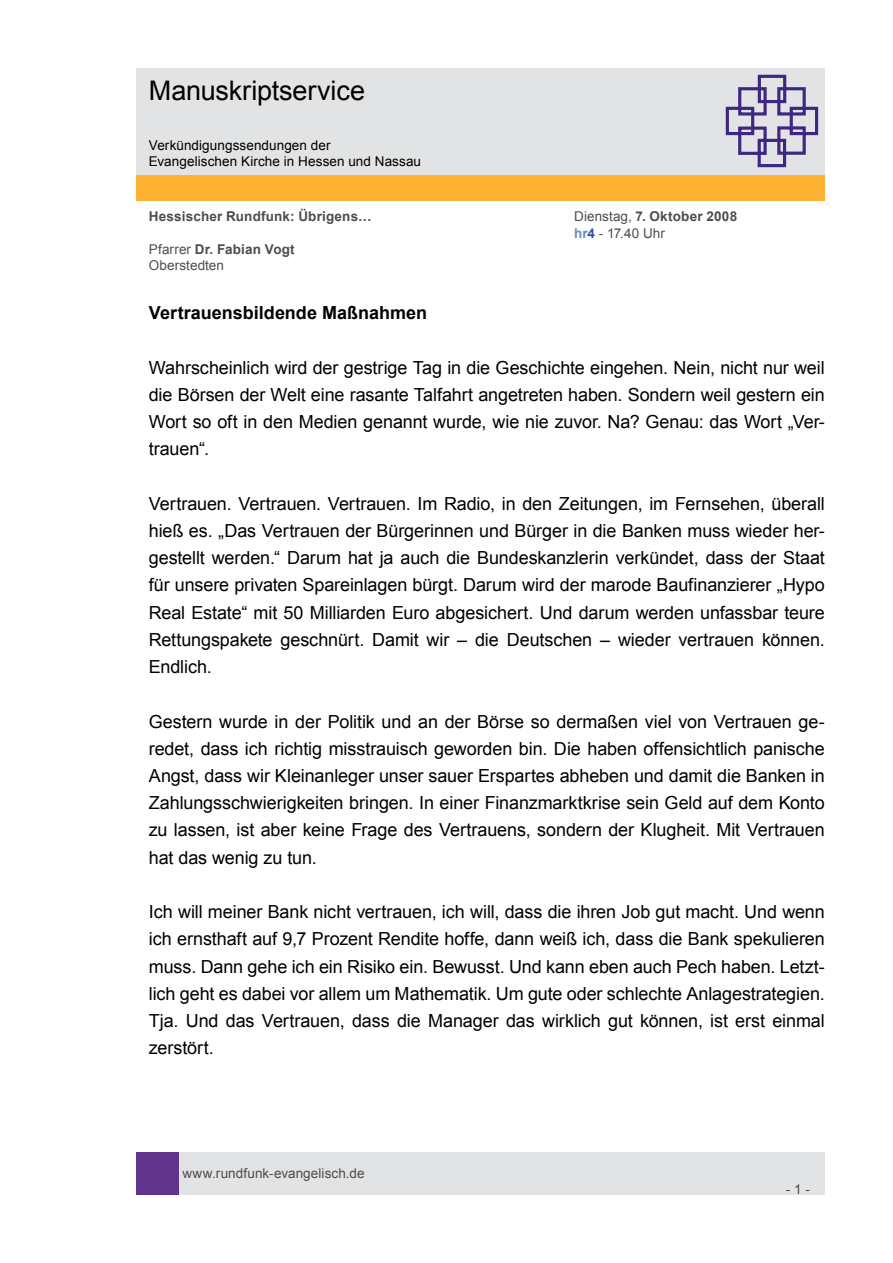
<style>
.page{position:relative;width:893px;height:1263px;background:#fff}
.page>*{position:absolute;margin:0;border:0;box-sizing:border-box;transform-origin:0 0}
.t1{font:27px "Arial";letter-spacing:-.005em;color:#000}
.t2{font:18px/27.2px "Arial";letter-spacing:-.005em;color:#000;text-align:justify}
.t3{font:700 18px "Arial";color:#000}
.t4{font:13.5px/16.2px "Arial";letter-spacing:.005em;color:#4d4d4d}
.t5{font:13.5px/16.2px "Arial";letter-spacing:.005em;color:#000}
.t6{font:700 13.5px "Arial";letter-spacing:.015em;color:#4d4d4d}
.s1{font-weight:700}
.s2{font-weight:700;color:#688bc0}
.s3{font-weight:700;color:#2f4fa1}
</style>
<div class="page">
<div style="left:179px;top:1152px;width:646px;height:43px;background:#e2e3e4"></div>
<div style="left:136px;top:1152px;width:43px;height:43px;background:#5f348a"></div>
<div style="left:136px;top:175px;width:689px;height:26px;background:#ffb132"></div>
<div style="left:136px;top:68px;width:689px;height:106px;background:#e2e3e4"></div>
<svg style="left:725px;top:74px;width:94px;height:94px"></svg>
<h1 class="t1" style="left:149px;top:73px;width:218px">Manuskriptservice</h1>
<p class="t5" style="left:149px;top:137px;width:274px">Verkündigungssendungen der<br>Evangelischen Kirche in Hessen und Nassau</p>
<p class="t6" style="left:149px;top:208px;width:224px">Hessischer Rundfunk: Übrigens…</p>
<p class="t4" style="left:574px;top:209px;width:165px">Dienstag, <span class="s1">7. Oktober 2008 </span><span class="s2">hr</span><span class="s3">4</span> - 17.40 Uhr</p>
<p class="t4" style="left:149px;top:241px;width:147px">Pfarrer <span class="s1">Dr. Fabian Vogt<br></span>Oberstedten</p>
<p class="t3" style="left:149px;top:301px;width:280px">Vertrauensbildende Maßnahmen</p>
<p class="t2" style="left:149px;top:354px;width:678px">Wahrscheinlich wird der gestrige Tag in die Geschichte eingehen. Nein, nicht nur weil die Börsen der Welt eine rasante Talfahrt angetreten haben. Sondern weil gestern ein Wort so oft in den Medien genannt wurde, wie nie zuvor. Na? Genau: das Wort „Ver&shy;trauen“.</p>
<p class="t2" style="left:149px;top:490px;width:678px">Vertrauen. Vertrauen. Vertrauen. Im Radio, in den Zeitungen, im Fernsehen, überall hieß es. „Das Vertrauen der Bürgerinnen und Bürger in die Banken muss wieder her&shy;gestellt werden.“ Darum hat ja auch die Bundeskanzlerin verkündet, dass der Staat für unsere privaten Spareinlagen bürgt. Darum wird der marode Baufinanzierer „Hypo Real Estate“ mit 50 Milliarden Euro abgesichert. Und darum werden unfassbar teure Rettungspakete geschnürt. Damit wir – die Deutschen – wieder vertrauen können.<br>Endlich.</p>
<p class="t2" style="left:149px;top:708px;width:678px">Gestern wurde in der Politik und an der Börse so dermaßen viel von Vertrauen ge&shy;redet, dass ich richtig misstrauisch geworden bin. Die haben offensichtlich panische Angst, dass wir Kleinanleger unser sauer Erspartes abheben und damit die Banken in Zahlungsschwierigkeiten bringen. In einer Finanzmarktkrise sein Geld auf dem Konto zu lassen, ist aber keine Frage des Vertrauens, sondern der Klugheit. Mit Vertrauen hat das wenig zu tun.</p>
<p class="t2" style="left:149px;top:898px;width:678px">Ich will meiner Bank nicht vertrauen, ich will, dass die ihren Job gut macht. Und wenn ich ernsthaft auf 9,7 Prozent Rendite hoffe, dann weiß ich, dass die Bank spekulieren muss. Dann gehe ich ein Risiko ein. Bewusst. Und kann eben auch Pech haben. Letzt&shy;lich geht es dabei vor allem um Mathematik. Um gute oder schlechte Anlagestrategien.<br>Tja. Und das Vertrauen, dass die Manager das wirklich gut können, ist erst einmal zerstört.</p>
<p class="t4" style="left:182px;top:1165px;width:184px">www.rundfunk-evangelisch.de</p>
<p class="t4" style="left:786px;top:1181px;width:26px">- 1 -</p>
</div>
